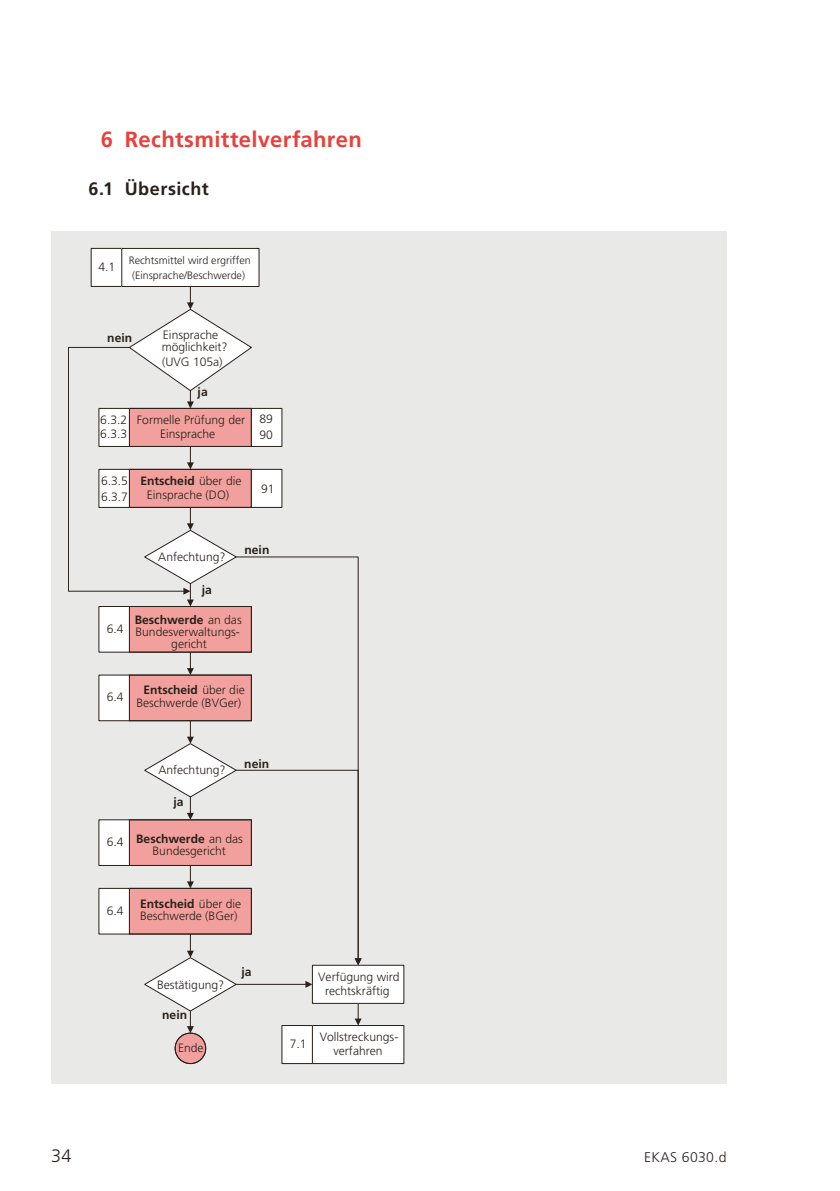
<style>
.page{position:relative;width:840px;height:1191px;background:#fff}
.page>*{position:absolute;margin:0;border:0;box-sizing:border-box;transform-origin:0 0}
.t1{font:700 22px "Frutiger";letter-spacing:.015em;color:#e6413c}
.t2{font:700 18px "Frutiger";letter-spacing:.025em;color:#29211a}
.t3{font:300 18px "Frutiger";color:#29211a}
.t4{font:300 14px "Frutiger";letter-spacing:.025em;color:#29211a}
.t5{font:300 12px/12px "Frutiger";color:#29211a;text-align:center}
.t6{font:700 12px "Frutiger";color:#29211a}
.t7{font:300 10.8px/15.4px "Frutiger";color:#29211a}
.s1{font-weight:700}
</style>
<div class="page">
<div style="left:51px;top:231px;width:675px;height:852px;background:#e9e9e8"></div>
<div style="left:91px;top:248px;width:31px;height:38px;background:#fff"></div>
<div style="left:91px;top:248px;width:31px;height:39px;border:1px solid #29211a"></div>
<div style="left:122px;top:248px;width:137px;height:38px;background:#fff"></div>
<div style="left:121px;top:248px;width:138px;height:39px;border:1px solid #29211a"></div>
<svg style="left:235px;top:556px;width:123px;height:164px"></svg>
<div style="left:175px;top:1033px;width:30px;height:30px;background:#f2a09d;border-radius:50%"></div>
<div style="left:175px;top:1032px;width:31px;height:32px;border:1px solid #29211a;border-radius:50%"></div>
<div style="left:251px;top:408px;width:31px;height:39px;background:#fff;border:1px solid #29211a"></div>
<div style="left:312px;top:1025px;width:91px;height:38px;background:#fff"></div>
<div style="left:312px;top:1025px;width:92px;height:39px;border:1px solid #29211a"></div>
<div style="left:282px;top:1025px;width:30px;height:38px;background:#fff"></div>
<div style="left:281px;top:1025px;width:32px;height:39px;border:1px solid #29211a"></div>
<svg style="left:144px;top:720px;width:217px;height:313px"></svg>
<div style="left:129px;top:888px;width:122px;height:46px;background:#f2a09d"></div>
<div style="left:129px;top:888px;width:122px;height:46px;border:1px solid #29211a"></div>
<div style="left:98px;top:888px;width:32px;height:46px;background:#fff;border:1px solid #29211a"></div>
<div style="left:129px;top:819px;width:122px;height:47px;background:#f2a09d"></div>
<div style="left:129px;top:819px;width:122px;height:47px;border:1px solid #29211a"></div>
<div style="left:98px;top:819px;width:32px;height:47px;background:#fff;border:1px solid #29211a"></div>
<svg style="left:68px;top:286px;width:184px;height:320px"></svg>
<svg style="left:187px;top:652px;width:7px;height:22px"></svg>
<div style="left:129px;top:674px;width:122px;height:47px;background:#f2a09d"></div>
<div style="left:129px;top:674px;width:122px;height:47px;border:1px solid #29211a"></div>
<div style="left:98px;top:674px;width:32px;height:47px;background:#fff;border:1px solid #29211a"></div>
<div style="left:129px;top:606px;width:122px;height:46px;background:#f2a09d"></div>
<div style="left:129px;top:606px;width:122px;height:46px;border:1px solid #29211a"></div>
<div style="left:98px;top:606px;width:32px;height:46px;background:#fff;border:1px solid #29211a"></div>
<div style="left:129px;top:469px;width:122px;height:39px;background:#f2a09d"></div>
<div style="left:129px;top:469px;width:122px;height:39px;border:1px solid #29211a"></div>
<div style="left:98px;top:469px;width:32px;height:39px;background:#fff;border:1px solid #29211a"></div>
<div style="left:251px;top:469px;width:31px;height:39px;background:#fff;border:1px solid #29211a"></div>
<div style="left:312px;top:965px;width:91px;height:38px;background:#fff"></div>
<div style="left:312px;top:965px;width:92px;height:38px;border:1px solid #29211a"></div>
<h1 class="t1" style="left:101px;top:126px;width:262px">6 Rechtsmittelverfahren</h1>
<h2 class="t2" style="left:88px;top:178px;width:122px">6.1 Übersicht</h2>
<p class="t5" style="left:98px;top:261px;width:18px">4.1</p>
<p class="t7" style="left:129px;top:252px;width:123px">Rechtsmittel wird ergriffen (Einsprache/Beschwerde)</p>
<p class="t6" style="left:107px;top:331px;width:26px">nein</p>
<p class="t5" style="left:161px;top:328px;width:67px;line-height:12.8px;text-align:left">Einsprache möglichkeit?</p>
<p class="t5" style="left:162px;top:356px;width:62px">(UVG 105a)</p>
<p class="t6" style="left:197px;top:384px;width:12px">ja</p>
<p class="t5" style="left:100px;top:414px;width:28px">6.3.2</p>
<p class="t5" style="left:100px;top:428px;width:28px">6.3.3</p>
<p class="t5" style="left:137px;top:413px;width:110px;line-height:14.2px">Formelle Prüfung der<br>Einsprache</p>
<p class="t5" style="left:259px;top:411px;width:15px;line-height:16.2px;text-align:left">89<br>90</p>
<p class="t5" style="left:140px;top:474px;width:103px;line-height:14.4px"><span class="s1">Entscheid</span> über die<br>Einsprache (DO)</p>
<p class="t5" style="left:101px;top:473px;width:28px;line-height:15.8px;text-align:left">6.3.5<br>6.3.7</p>
<p class="t5" style="left:261px;top:483px;width:15px">91</p>
<p class="t5" style="left:107px;top:623px;width:18px">6.4</p>
<p class="t5" style="left:158px;top:551px;width:69px">Anfechtung?</p>
<p class="t6" style="left:202px;top:582px;width:12px">ja</p>
<p class="t6" style="left:244px;top:543px;width:26px">nein</p>
<p class="t5" style="left:135px;top:614px;width:108px"><span class="s1">Beschwerde</span> an das<br>Bundesverwaltungs&shy;gericht</p>
<p class="t5" style="left:107px;top:691px;width:18px">6.4</p>
<p class="t5" style="left:136px;top:684px;width:110px"><span class="s1">Entscheid</span> über die<br>Beschwerde (BVGer)</p>
<p class="t5" style="left:107px;top:836px;width:18px">6.4</p>
<p class="t5" style="left:158px;top:764px;width:69px">Anfechtung?</p>
<p class="t6" style="left:173px;top:794px;width:12px">ja</p>
<p class="t6" style="left:244px;top:756px;width:26px">nein</p>
<p class="t5" style="left:136px;top:832px;width:108px"><span class="s1">Beschwerde</span> an das<br>Bundesgericht</p>
<p class="t5" style="left:107px;top:904px;width:18px">6.4</p>
<p class="t5" style="left:140px;top:898px;width:103px;text-align:left"><span class="s1">Entscheid</span> über die<br>Beschwerde (BGer)</p>
<p class="t5" style="left:157px;top:978px;width:69px">Bestätigung?</p>
<p class="t6" style="left:162px;top:1007px;width:26px">nein</p>
<p class="t5" style="left:178px;top:1042px;width:27px">Ende</p>
<p class="t6" style="left:241px;top:964px;width:12px">ja</p>
<p class="t5" style="left:289px;top:1038px;width:18px">7.1</p>
<p class="t5" style="left:318px;top:969px;width:83px;line-height:14.2px">Verfügung wird rechtskräftig</p>
<p class="t5" style="left:319px;top:1029px;width:80px;line-height:14.2px">Vollstreckungs&shy;verfahren</p>
<h2 class="t3" style="left:51px;top:1145px;width:22px">34</h2>
<p class="t4" style="left:644px;top:1149px;width:84px">EKAS 6030.d</p>
</div>
